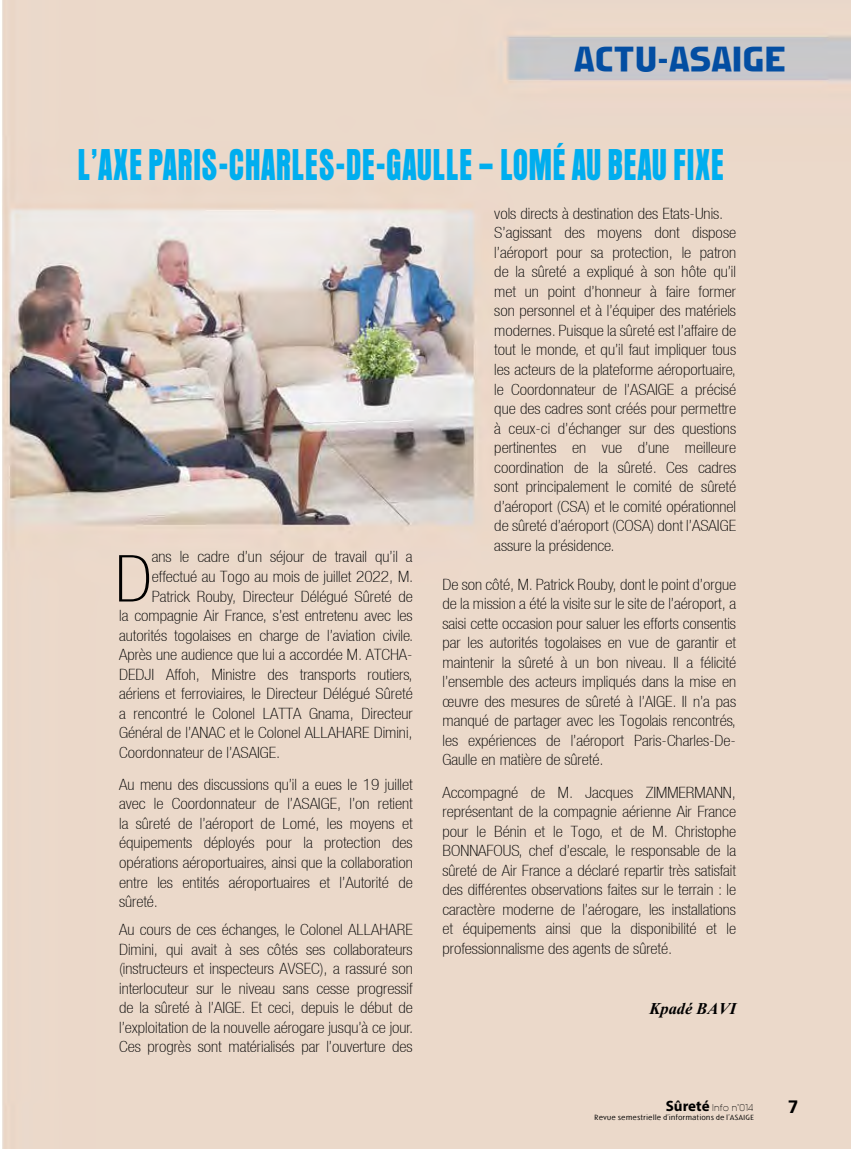
<style>
.page{position:relative;width:851px;height:1149px;background:#fff}
.page>*{position:absolute;margin:0;border:0;box-sizing:border-box;transform-origin:0 0}
.t1{font:64.2px "Context Reprise Thin Cond S Si Normal";color:#000;scale:1.11 1}
.t2{font:700 condensed 34.5px "OPTI Aurora";color:#00aeef;scale:.8 1}
.t3{font:33.75px "Agate SSK";letter-spacing:-.02em;color:#034ea2;scale:1.2 1}
.t4{font:700 18px "Univers";color:#000}
.t5{font:italic 700 16.5px "Times New Roman";color:#000}
.t6{font:15.6px/19.5px "Context Reprise Thin Cond S Si Normal";color:#000;text-align:justify;scale:1.11 1}
.t7{font:9px "Avant";color:#000}
.t8{font:300 7.2px "Linotype Spitz";color:#000;scale:1.25 1}
.s1{font-family:"Myriad Pro";font-weight:700;font-size:15px}
</style>
<div class="page">
<img style="left:2px;top:0;width:848px;height:1148px">
<h3 class="t3" style="left:573px;top:40px;width:178px">ACTU-ASAIGE</h3>
<h2 class="t2" style="left:77px;top:140px;width:810px">L’AXE PARIS-CHARLES-DE-GAULLE – LOMÉ AU BEAU FIXE</h2>
<h1 class="t1" style="left:115px;top:542px;width:35px">D</h1>
<p class="t6" style="left:152px;top:547px;width:236px">ans le cadre d’un séjour de travail qu’il a</p>
<p class="t6" style="left:152px;top:566px;width:237px">effectué au Togo au mois de juillet 2022, M.</p>
<p class="t6" style="left:152px;top:586px;width:236px">Patrick Rouby, Directeur Délégué Sûreté de</p>
<p class="t6" style="left:119px;top:605px;width:266px">la compagnie Air France, s’est entretenu avec les</p>
<p class="t6" style="left:119px;top:625px;width:266px">autorités togolaises en charge de l’aviation civile.</p>
<p class="t6" style="left:119px;top:644px;width:266px">Après une audience que lui a accordée M. ATCHA-</p>
<p class="t6" style="left:119px;top:664px;width:266px">DEDJI Affoh, Ministre des transports routiers,</p>
<p class="t6" style="left:119px;top:683px;width:266px">aériens et ferroviaires, le Directeur Délégué Sûreté</p>
<p class="t6" style="left:119px;top:703px;width:266px">a rencontré le Colonel LATTA Gnama, Directeur</p>
<p class="t6" style="left:119px;top:722px;width:266px">Général de l’ANAC et le Colonel ALLAHARE Dimini,</p>
<p class="t6" style="left:119px;top:742px;width:147px">Coordonnateur de l’ASAIGE.</p>
<p class="t6" style="left:119px;top:774px;width:266px">Au menu des discussions qu’il a eues le 19 juillet avec le Coordonnateur de l’ASAIGE, l’on retient la sûreté de l’aéroport de Lomé, les moyens et équipements déployés pour la protection des opérations aéroportuaires, ainsi que la collaboration entre les entités aéroportuaires et l’Autorité de sûreté.</p>
<p class="t6" style="left:119px;top:919px;width:266px">Au cours de ces échanges, le Colonel ALLAHARE Dimini, qui avait à ses côtés ses collaborateurs (instructeurs et inspecteurs AVSEC), a rassuré son interlocuteur sur le niveau sans cesse progressif de la sûreté à l’AIGE. Et ceci, depuis le début de l’exploitation de la nouvelle aérogare jusqu’à ce jour.<br>Ces progrès sont matérialisés par l’ouverture des</p>
<p class="t6" style="left:494px;top:203px;width:219px;text-align:left">vols directs à destination des Etats-Unis.<br>S’agissant des moyens dont dispose l’aéroport pour sa protection, le patron de la sûreté a expliqué à son hôte qu’il met un point d’honneur à faire former son personnel et à l’équiper des matériels modernes. Puisque la sûreté est l’affaire de tout le monde, et qu’il faut impliquer tous les acteurs de la plateforme aéroportuaire, le Coordonnateur de l’ASAIGE a précisé que des cadres sont créés pour permettre à ceux-ci d’échanger sur des questions pertinentes en vue d’une meilleure coordination de la sûreté. Ces cadres sont principalement le comité de sûreté d’aéroport (CSA) et le comité opérationnel de sûreté d’aéroport (COSA) dont l’ASAIGE assure la présidence.</p>
<p class="t6" style="left:442px;top:574px;width:266px">De son côté, M. Patrick Rouby, dont le point d’orgue de la mission a été la visite sur le site de l’aéroport, a saisi cette occasion pour saluer les efforts consentis par les autorités togolaises en vue de garantir et maintenir la sûreté à un bon niveau. Il a félicité l’ensemble des acteurs impliqués dans la mise en œuvre des mesures de sûreté à l’AIGE. Il n’a pas manqué de partager avec les Togolais rencontrés, les expériences de l’aéroport Paris-Charles-De-Gaulle en matière de sûreté.</p>
<p class="t6" style="left:442px;top:782px;width:266px">Accompagné de M. Jacques ZIMMERMANN, représentant de la compagnie aérienne Air France pour le Bénin et le Togo, et de M. Christophe BONNAFOUS, chef d’escale, le responsable de la sûreté de Air France a déclaré repartir très satisfait des différentes observations faites sur le terrain : le caractère moderne de l’aérogare, les installations et équipements ainsi que la disponibilité et le professionnalisme des agents de sûreté.</p>
<p class="t5" style="left:649px;top:998px;width:88px">Kpadé BAVI</p>
<p class="t7" style="left:665px;top:1101px;width:89px"><span class="s1">Sûreté</span> Info n°014</p>
<p class="t8" style="left:594px;top:1112px;width:129px">Revue semestrielle d’informations de l’ASAIGE</p>
<p class="t4" style="left:787px;top:1095px;width:12px">7</p>
</div>
